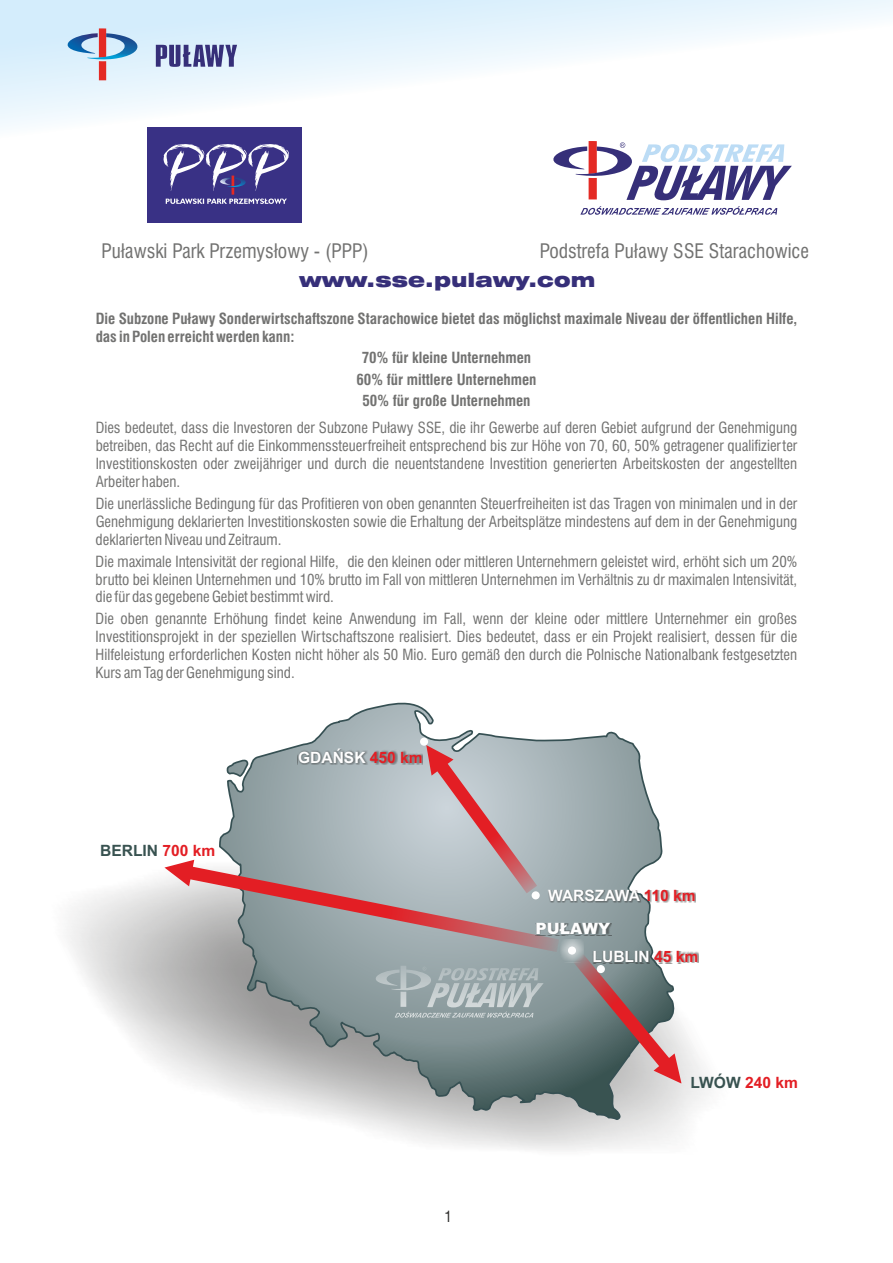
<style>
.page{position:relative;width:893px;height:1263px;background:#fff}
.page>*{position:absolute;margin:0;border:0;box-sizing:border-box;transform-origin:0 0}
.t1{font:condensed 19.5px "Swiss 721";color:#727271}
.t2{font:19.5px "Swiss 721 Blk Ex AT";color:#362f79}
.t3{font:700 15.6px "Arial";color:#fefefe}
.t4{font:700 15.6px "Arial";color:#385250}
.t5{font:700 15.6px "Arial";color:#e31e24}
.t6{font:900 15.6px "Arial";color:#fefefe}
.t7{font:condensed 15px/18px "Swiss 721";color:#727271;text-align:justify}
.t8{font:700 condensed 15px/21.6px "Swiss 721";color:#727271}
.t9{font:condensed 15px "Swiss 721";color:#2b2a29}
.s1{color:#e31e24}
.s2{color:#385250}
</style>
<div class="page">
<svg style="left:0;top:0;width:893px;height:139px"></svg>
<svg style="left:156px;top:45px;width:81px;height:22px;background:#7678aa"></svg>
<svg style="left:51px;top:28px;width:96px;height:52px;background:#c1cfe1"></svg>
<svg style="left:580px;top:206px;width:197px;height:9px"></svg>
<svg style="left:553px;top:141px;width:239px;height:59px"></svg>
<div style="left:148px;top:128px;width:154px;height:95px;background:#393185"></div>
<svg style="left:163px;top:144px;width:126px;height:60px"></svg>
<svg style="left:67px;top:879px;width:643px;height:272px"></svg>
<svg style="left:218px;top:702px;width:456px;height:419px"></svg>
<svg style="left:571px;top:951px;width:110px;height:132px;background:#8c7f80"></svg>
<div style="left:420px;top:738px;width:8px;height:8px;background:#fefefe;border-radius:50%"></div>
<div style="left:548px;top:890px;width:148px;height:13px;background:#2b2a29;opacity:.49"></div>
<div style="left:592px;top:951px;width:106px;height:12px;background:#2b2a29;opacity:.49"></div>
<div style="left:597px;top:965px;width:8px;height:8px;background:#fefefe;border-radius:50%"></div>
<svg style="left:164px;top:745px;width:395px;height:207px;background:#b6afb3"></svg>
<div style="left:560px;top:939px;width:24px;height:23px;background:#fefefe;opacity:.49"></div>
<div style="left:568px;top:946px;width:8px;height:8px;background:#fefefe;border-radius:50%"></div>
<div style="left:535px;top:923px;width:76px;height:12px;background:#2b2a29;opacity:.49"></div>
<svg style="left:362px;top:966px;width:182px;height:51px;background:#a0adaf"></svg>
<h1 class="t1" style="left:540px;top:244px;width:271px">Podstrefa Puławy SSE Starachowice</h1>
<h1 class="t2" style="left:299px;top:272px;width:298px">www.sse.pulawy.com</h1>
<h1 class="t1" style="left:101px;top:244px;width:269px">Puławski Park Przemysłowy - (PPP)</h1>
<p class="t8" style="left:96px;top:311px;width:703px;line-height:18px">Die Subzone Puławy Sonderwirtschaftszone Starachowice bietet das möglichst maximale Niveau der öffentlichen Hilfe, das in Polen erreicht werden kann:</p>
<p class="t8" style="left:356px;top:349px;width:182px;text-align:center">70% für kleine Unternehmen<br>60% für mittlere Unternehmen<br>50% für große Unternehmen</p>
<p class="t7" style="left:96px;top:421px;width:703px">Dies bedeutet, dass die Investoren der Subzone Puławy SSE, die ihr Gewerbe auf deren Gebiet aufgrund der Genehmigung betreiben, das Recht auf die Einkommenssteuerfreiheit entsprechend bis zur Höhe von 70, 60, 50% getragener qualifizierter Investitionskosten oder zweijähriger und durch die neuentstandene Investition generierten Arbeitskosten der angestellten Arbeiter haben.</p>
<p class="t7" style="left:96px;top:496px;width:703px">Die unerlässliche Bedingung für das Profitieren von oben genannten Steuerfreiheiten ist das Tragen von minimalen und in der Genehmigung deklarierten Investitionskosten sowie die Erhaltung der Arbeitsplätze mindestens auf dem in der Genehmigung deklarierten Niveau und Zeitraum.</p>
<p class="t7" style="left:96px;top:554px;width:703px">Die maximale Intensivität der regional Hilfe, die den kleinen oder mittleren Unternehmern geleistet wird, erhöht sich um 20% brutto bei kleinen Unternehmen und 10% brutto im Fall von mittleren Unternehmen im Verhältnis zu dr maximalen Intensivität, die für das gegebene Gebiet bestimmt wird.</p>
<p class="t7" style="left:96px;top:611px;width:703px">Die oben genannte Erhöhung findet keine Anwendung im Fall, wenn der kleine oder mittlere Unternehmer ein großes Investitionsprojekt in der speziellen Wirtschaftszone realisiert. Dies bedeutet, dass er ein Projekt realisiert, dessen für die Hilfeleistung erforderlichen Kosten nicht höher als 50 Mio. Euro gemäß den durch die Polnische Nationalbank festgesetzten Kurs am Tag der Genehmigung sind.</p>
<p class="t4" style="left:100px;top:845px;width:117px">BERLIN <span class="s1">700 km</span></p>
<p class="t3" style="left:298px;top:752px;width:126px">GDAŃSK <span class="s1">450 km</span></p>
<p class="t9" style="left:444px;top:1211px;width:9px">1</p>
<p class="t3" style="left:548px;top:890px;width:149px">WARSZAWA <span class="s1">110 km</span></p>
<p class="t6" style="left:536px;top:923px;width:76px">PUŁAWY</p>
<p class="t3" style="left:593px;top:950px;width:107px">LUBLIN <span class="s1">45 km</span></p>
<p class="t5" style="left:690px;top:1076px;width:109px"><span class="s2">LWÓW</span> 240 km</p>
</div>
